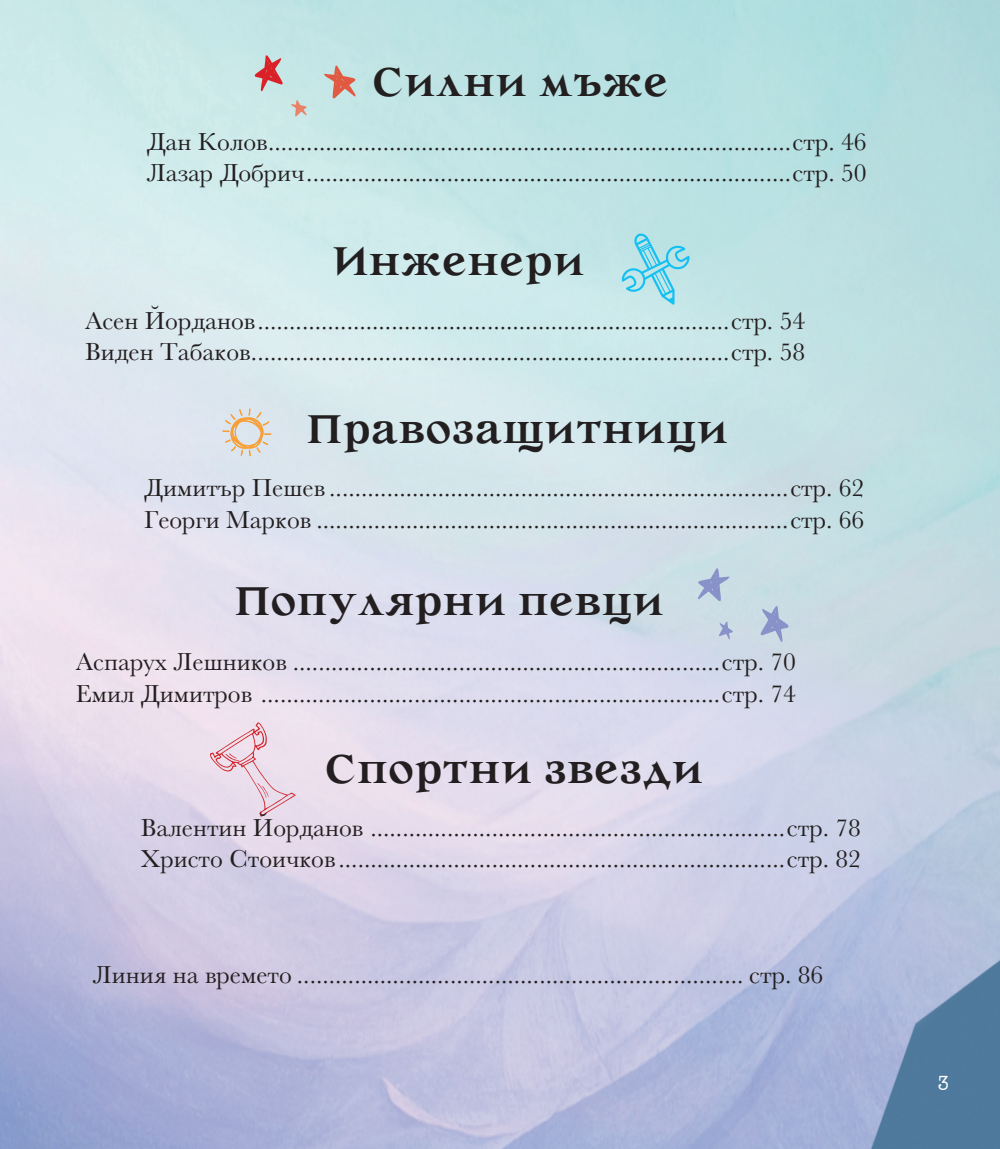
<style>
.page{position:relative;width:1000px;height:1149px;background:#fff}
.page>*{position:absolute;margin:0;border:0;box-sizing:border-box;transform-origin:0 0}
.t1{font:42px "America XIX";letter-spacing:.01em;color:#231f20}
.t2{font:25.5px/31.5px "Baskerville";color:#231f20}
.t3{font:500 21px "SP American Typewriter";color:#fff;scale:.85 1}
</style>
<div class="page">
<img style="left:0;top:0;width:999px;height:1148px">
<svg style="left:621px;top:232px;width:68px;height:72px;background:#9edde8"></svg>
<svg style="left:253px;top:55px;width:30px;height:36px"></svg>
<svg style="left:289px;top:100px;width:18px;height:17px"></svg>
<svg style="left:321px;top:65px;width:36px;height:34px"></svg>
<svg style="left:210px;top:722px;width:86px;height:94px;background:#e9d2df"></svg>
<svg style="left:696px;top:568px;width:36px;height:33px"></svg>
<svg style="left:718px;top:621px;width:15px;height:18px"></svg>
<svg style="left:759px;top:605px;width:31px;height:37px"></svg>
<svg style="left:222px;top:408px;width:49px;height:48px;background:#e1d5c6"></svg>
<img style="left:818px;top:925px;width:181px;height:223px">
<h1 class="t1" style="left:372px;top:57px;width:297px">Силни мъже</h1>
<p class="t2" style="left:147px;top:126px;width:721px">Дан Колов..................................................................................стр. 46<br>Лазар Добрич............................................................................стр. 50</p>
<h1 class="t1" style="left:332px;top:236px;width:254px">Инженери</h1>
<p class="t2" style="left:85px;top:305px;width:721px">Асен Йорданов..........................................................................стр. 54<br>Виден Табаков...........................................................................стр. 58</p>
<h1 class="t1" style="left:307px;top:404px;width:423px">Правозащитници</h1>
<p class="t2" style="left:144px;top:472px;width:721px">Димитър Пешев ........................................................................стр. 62<br>Георги Марков ..........................................................................стр. 66</p>
<h1 class="t1" style="left:235px;top:576px;width:430px">Популярни певци</h1>
<p class="t2" style="left:76px;top:646px;width:721px">Аспарух Лешников ...................................................................стр. 70<br>Емил Димитров ........................................................................стр. 74</p>
<h1 class="t1" style="left:325px;top:744px;width:380px">Спортни звезди</h1>
<p class="t2" style="left:141px;top:811px;width:721px">Валентин Йорданов .................................................................стр. 78<br>Христо Стоичков......................................................................стр. 82</p>
<p class="t2" style="left:93px;top:959px;width:732px">Линия на времето ...................................................................... стр. 86</p>
<p class="t3" style="left:937px;top:1070px;width:15px">3</p>
</div>
